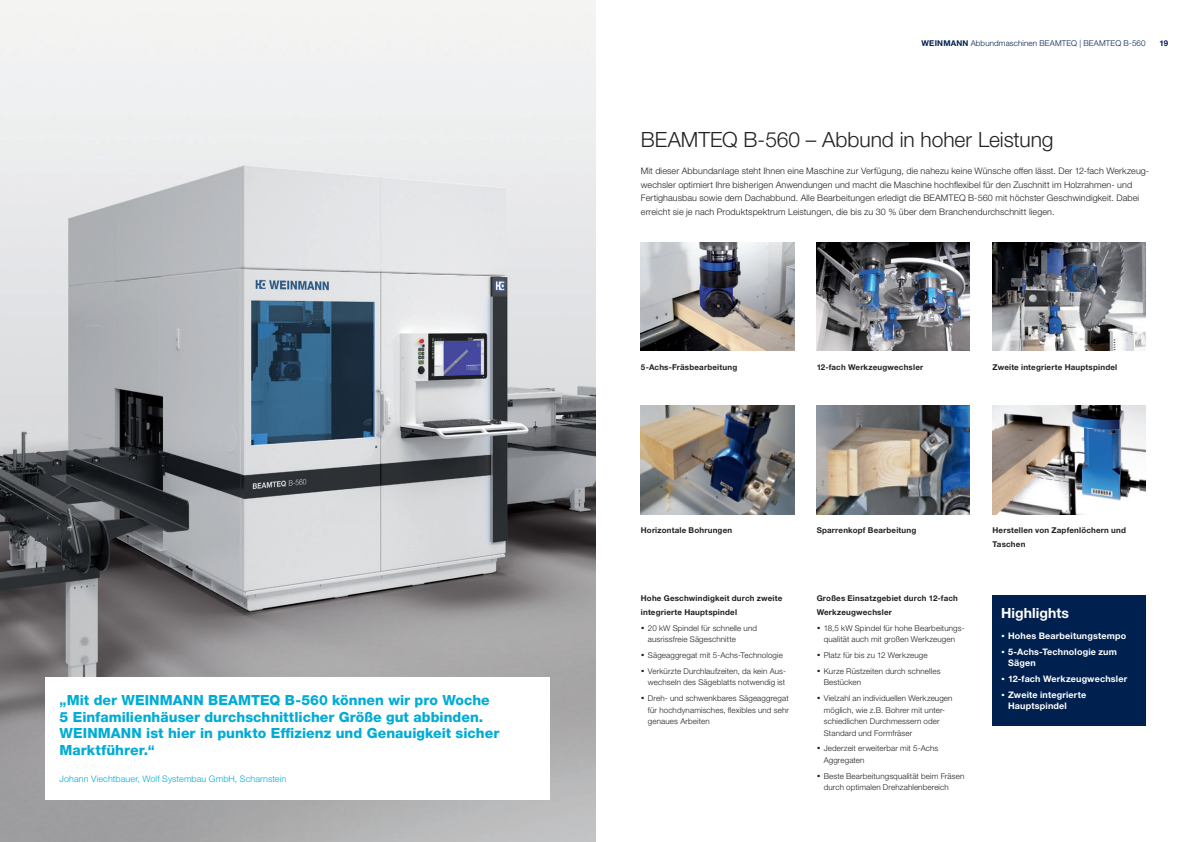
<style>
.page{position:relative;width:1191px;height:842px;background:#fff}
.page>*{position:absolute;margin:0;border:0;box-sizing:border-box;transform-origin:0 0}
.t1{font:300 21px "Helvetica Neue LTW1 G";letter-spacing:-.005em;color:#231f20}
.t2{font:800 14px/16.8px "Helvetica Neue LTW1 G";color:#00acd5}
.t3{font:700 14px "Helvetica Neue LTW1 G";letter-spacing:.005em;color:#fff}
.t4{font:300 9px/13.6px "Helvetica Neue LTW1 G";letter-spacing:.01em;color:#231f20}
.t5{font:700 9px/15.8px "Helvetica Neue LTW1 G";letter-spacing:.02em;color:#fff}
.t6{font:300 9px "Helvetica Neue LTW1 G";letter-spacing:.01em;color:#00acd5}
.t7{font:300 8px/11.5px "Helvetica Neue LTW1 G";letter-spacing:.015em;color:#231f20}
.t8{font:700 8px/13.6px "Helvetica Neue LTW1 G";letter-spacing:.025em;color:#231f20}
.t9{font:300 8px "Helvetica Neue LTW1 G";letter-spacing:.015em;color:#00214f}
.t10{font:700 8px "Helvetica Neue LTW1 G";color:#00214f}
.s1{font-weight:700}
.s2{font-weight:700;font-size:14px}
.s3{font-size:14px}
</style>
<div class="page">
<img style="left:0;top:0;width:595px;height:842px">
<div style="left:992px;top:596px;width:153px;height:130px;background:#00214f"></div>
<img style="left:992px;top:405px;width:153px;height:109px">
<img style="left:641px;top:405px;width:153px;height:109px">
<img style="left:816px;top:405px;width:153px;height:109px">
<img style="left:816px;top:242px;width:153px;height:109px">
<img style="left:992px;top:242px;width:153px;height:109px">
<img style="left:641px;top:242px;width:153px;height:109px">
<div style="left:45px;top:677px;width:505px;height:123px;background:#fff"></div>
<h2 class="t2" style="left:60px;top:691px;width:441px">„Mit der WEINMANN BEAMTEQ B-560 können wir pro Woche 5 Einfamilienhäuser durchschnittlicher Größe gut abbinden.<br>WEINMANN ist hier in punkto Effizienz und Genauigkeit sicher Marktführer.“</h2>
<p class="t6" style="left:60px;top:774px;width:228px">Johann Viechtbauer, Wolf Systembau GmbH, Scharnstein</p>
<p class="t9" style="left:921px;top:39px;width:225px"><span class="s1">WEINMANN</span> Abbundmaschinen BEAMTEQ | BEAMTEQ B-560</p>
<p class="t10" style="left:1159px;top:39px;width:10px">19</p>
<h1 class="t1" style="left:641px;top:127px;width:414px">BEAMTEQ B-560 – Abbund in hoher Leistung</h1>
<p class="t4" style="left:641px;top:164px;width:509px">Mit dieser Abbundanlage steht Ihnen eine Maschine zur Verfügung, die nahezu keine Wünsche offen lässt. Der 12-fach Werkzeug&shy;wechsler optimiert Ihre bisherigen Anwendungen und macht die Maschine hochflexibel für den Zuschnitt im Holzrahmen- und Fertighausbau sowie dem Dachabbund. Alle Bearbeitungen erledigt die BEAMTEQ B-560 mit höchster Geschwindigkeit. Dabei erreicht sie je nach Produktspektrum Leistungen, die bis zu 30 % über dem Branchendurchschnitt liegen.</p>
<p class="t8" style="left:641px;top:360px;width:98px">5-Achs-Fräsbearbeitung</p>
<p class="t8" style="left:816px;top:360px;width:108px">12-fach Werkzeugwechsler</p>
<p class="t8" style="left:992px;top:360px;width:126px">Zweite integrierte Hauptspindel</p>
<p class="t8" style="left:641px;top:524px;width:93px">Horizontale Bohrungen</p>
<p class="t8" style="left:816px;top:524px;width:101px">Sparrenkopf Bearbeitung</p>
<p class="t8" style="left:641px;top:592px;width:143px">Hohe Geschwindigkeit durch zweite integrierte Hauptspindel</p>
<p class="t7" style="left:648px;top:622px;width:111px;text-indent:-7px"><span class="s2">·</span> 20 kW Spindel für schnelle und ausrissfreie Sägeschnitte</p>
<p class="t7" style="left:641px;top:647px;width:146px;line-height:15.8px"><span class="s2">·</span> Sägeaggregat mit 5-Achs-Technologie <span class="s2">·</span> Verkürzte Durchlaufzeiten, da kein Aus-</p>
<p class="t7" style="left:641px;top:674px;width:149px;line-height:15.8px;text-align:center">wechseln des Sägeblatts notwendig ist<br><span class="s2">·</span> Dreh- und schwenkbares Sägeaggregat</p>
<p class="t7" style="left:648px;top:704px;width:142px">für hochdynamisches, flexibles und sehr genaues Arbeiten</p>
<p class="t8" style="left:816px;top:592px;width:143px">Großes Einsatzgebiet durch 12-fach<br>Werkzeugwechsler</p>
<p class="t7" style="left:816px;top:622px;width:148px;text-align:center"><span class="s2">·</span> 18,5 kW Spindel für hohe Bearbeitungs&shy;qualität auch mit großen Werkzeugen</p>
<p class="t7" style="left:816px;top:647px;width:125px;line-height:15.8px"><span class="s2">·</span> Platz für bis zu 12 Werkzeuge<br><span class="s2">·</span> Kurze Rüstzeiten durch schnelles</p>
<p class="t7" style="left:816px;top:674px;width:137px;line-height:15.8px;text-indent:7px">Bestücken<br><span class="s2">·</span> Vielzahl an individuellen Werkzeugen</p>
<p class="t7" style="left:823px;top:704px;width:122px">möglich, wie z.B. Bohrer mit unter&shy;schiedlichen Durchmessern oder<br>Standard und Formfräser</p>
<p class="t7" style="left:823px;top:743px;width:116px;text-indent:-7px"><span class="s2">·</span> Jederzeit erweiterbar mit 5-Achs<br>Aggregaten</p>
<p class="t7" style="left:823px;top:770px;width:142px;text-indent:-7px"><span class="s2">·</span> Beste Bearbeitungsqualität beim Fräsen durch optimalen Drehzahlenbereich</p>
<p class="t8" style="left:992px;top:524px;width:135px">Herstellen von Zapfenlöchern und<br>Taschen</p>
<h2 class="t3" style="left:1001px;top:605px;width:70px">Highlights</h2>
<p class="t5" style="left:1001px;top:628px;width:127px"><span class="s3">·</span> Hohes Bearbeitungstempo <span class="s3">·</span> 5-Achs-Technologie zum</p>
<p class="t5" style="left:1001px;top:655px;width:128px;text-indent:7px">Sägen<br><span class="s3">·</span> 12-fach Werkzeugwechsler <span class="s3">·</span> Zweite integrierte</p>
<p class="t5" style="left:1008px;top:698px;width:60px">Hauptspindel</p>
</div>
